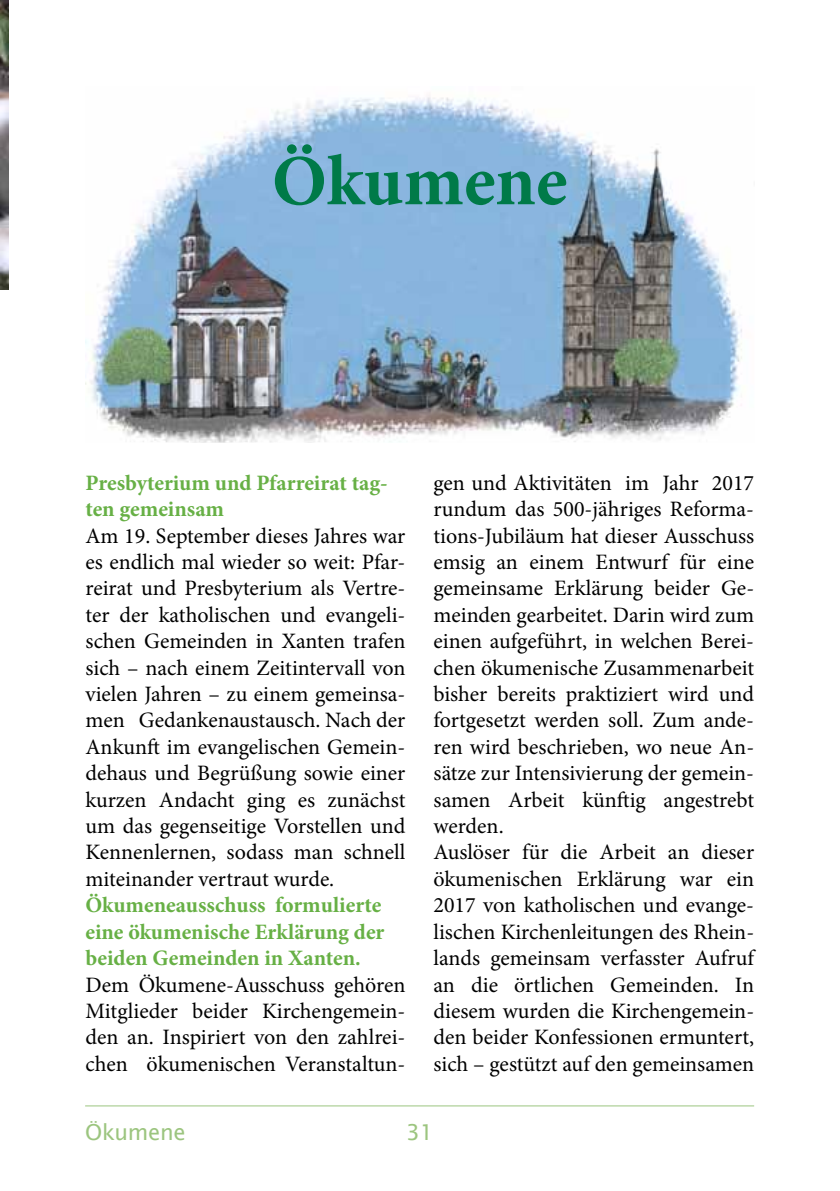
<style>
.page{position:relative;width:840px;height:1191px;background:#fff}
.page>*{position:absolute;margin:0;border:0;box-sizing:border-box;transform-origin:0 0}
.t1{font:700 72px "Minion Pro";color:#007a48}
.t2{font:22px/26.4px "Minion Pro";color:#000;text-align:justify}
.t3{font:700 22px/26.4px "Minion Pro";color:#67b045}
.t4{font:22px "Lucida Sans";letter-spacing:-.01em;color:#9cc57f}
</style>
<div class="page">
<img style="left:0;top:0;width:9px;height:289px">
<img style="left:86px;top:97px;width:656px;height:346px">
<hr style="left:85px;top:1105px;width:668px;height:1px;background:#9cc57f">
<h1 class="t1" style="left:272px;top:130px;width:297px">Ökumene</h1>
<p class="t3" style="left:85px;top:469px;width:303px">Presbyterium und Pfarreirat tag&shy;ten gemeinsam</p>
<p class="t2" style="left:85px;top:522px;width:321px">Am 19. September dieses Jahres war es endlich mal wieder so weit: Pfar&shy;reirat und Presbyterium als Vertre&shy;ter der katholischen und evangeli&shy;schen Gemeinden in Xanten trafen sich – nach einem Zeitintervall von vielen Jahren – zu einem gemeinsa&shy;men Gedankenaustausch. Nach der Ankunft im evangelischen Gemein&shy;dehaus und Begrüßung sowie einer kurzen Andacht ging es zunächst um das gegenseitige Vorstellen und Kennenlernen, sodass man schnell miteinander vertraut wurde.</p>
<p class="t3" style="left:85px;top:891px;width:300px">Ökumeneausschuss formulierte eine ökumenische Erklärung der beiden Gemeinden in Xanten.</p>
<p class="t2" style="left:85px;top:971px;width:321px">Dem Ökumene-Ausschuss gehören Mitglieder beider Kirchengemein&shy;den an. Inspiriert von den zahlrei&shy;chen ökumenischen Veranstaltun-</p>
<p class="t2" style="left:433px;top:469px;width:322px;text-align:left">gen und Aktivitäten im Jahr 2017 rundum das 500-jähriges Reforma&shy;tions-Jubiläum hat dieser Ausschuss emsig an einem Entwurf für eine gemeinsame Erklärung beider Ge&shy;meinden gearbeitet. Darin wird zum einen aufgeführt, in welchen Berei&shy;chen ökumenische Zusammenarbeit bisher bereits praktiziert wird und fortgesetzt werden soll. Zum ande&shy;ren wird beschrieben, wo neue An&shy;sätze zur Intensivierung der gemein&shy;samen Arbeit künftig angestrebt werden.<br>Auslöser für die Arbeit an dieser ökumenischen Erklärung war ein 2017 von katholischen und evange&shy;lischen Kirchenleitungen des Rhein&shy;lands gemeinsam verfasster Aufruf an die örtlichen Gemeinden. In diesem wurden die Kirchengemein&shy;den beider Konfessionen ermuntert, sich – gestützt auf den gemeinsamen</p>
<p class="t4" style="left:85px;top:1119px;width:102px">Ökumene</p>
<p class="t4" style="left:406px;top:1119px;width:29px">31</p>
</div>
